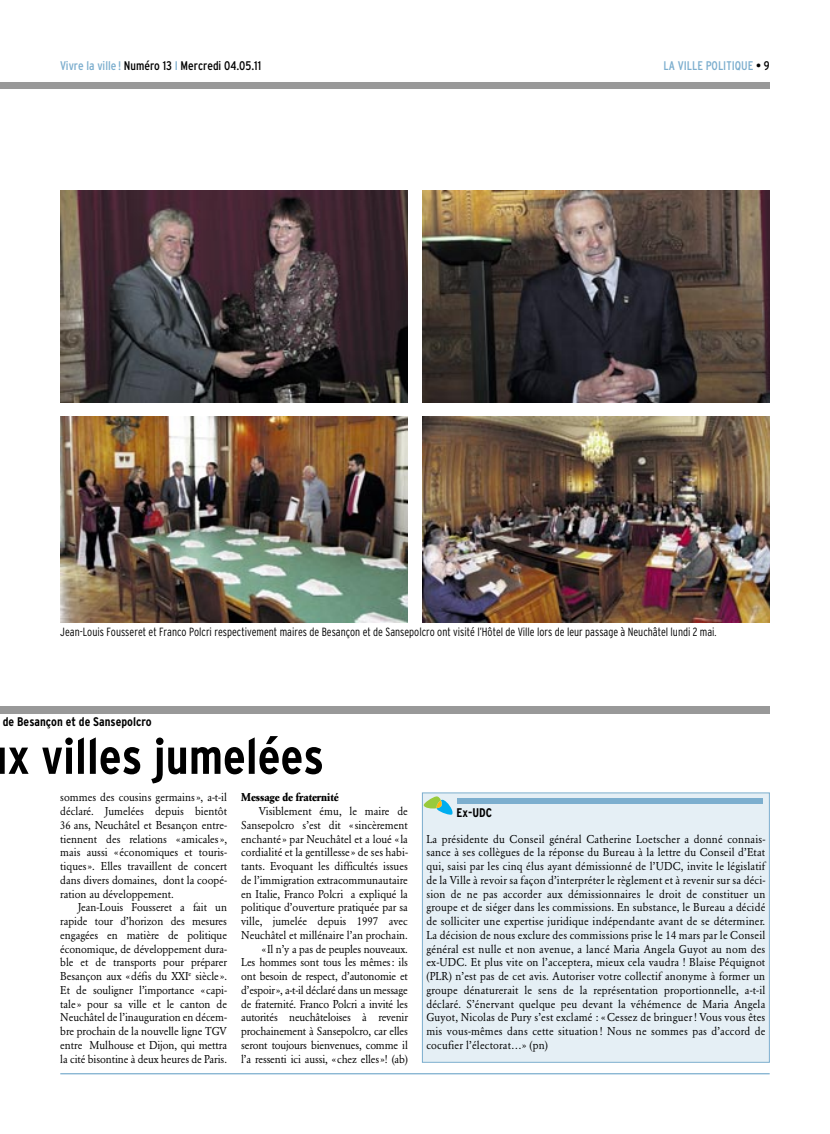
<style>
.page{position:relative;width:830px;height:1134px;background:#fff}
.page>*{position:absolute;margin:0;border:0;box-sizing:border-box;transform-origin:0 0}
.t1{font:700 condensed 50px "Interstate";color:#000}
.t2{font:condensed 12.5px "Interstate";color:#000}
.t3{font:700 condensed 12.5px "Interstate";color:#000}
.t4{font:condensed 12.5px "Interstate";color:#7caece}
.t5{font:300 condensed 11.88px "Interstate";color:#000;scale:.95 1}
.t6{font:11.25px/13.8px "Garamond BE";color:#000;text-align:justify;scale:.95 1}
.t7{font:700 11.25px "Garamond BE";color:#000;scale:.95 1}
.s1{color:#7caece}
.s2{color:#000}
</style>
<div class="page">
<hr style="left:60px;top:1073px;width:709px;height:1px;background:#7caece">
<div style="left:0;top:83px;width:769px;height:6px;background:#999"></div>
<img style="left:60px;top:191px;width:347px;height:211px">
<img style="left:60px;top:416px;width:347px;height:206px">
<img style="left:422px;top:191px;width:347px;height:211px">
<img style="left:422px;top:416px;width:347px;height:206px">
<div style="left:0;top:706px;width:769px;height:7px;background:#999"></div>
<div style="left:422px;top:793px;width:346px;height:269px;background:#e5eff5"></div>
<div style="left:422px;top:792px;width:347px;height:270px;border:1px solid #7caece"></div>
<svg style="left:423px;top:796px;width:29px;height:19px"></svg>
<div style="left:457px;top:798px;width:305px;height:6px;background:#7caece"></div>
<p class="t2" style="left:60px;top:61px;width:202px"><span class="s1">Vivre la ville !</span> Numéro 13 <span class="s1">I</span> Mercredi 04.05.11</p>
<p class="t4" style="left:663px;top:61px;width:108px">LA VILLE POLITIQUE <span class="s2">• 9</span></p>
<p class="t5" style="left:60px;top:628px;width:692px">Jean-Louis Fousseret et Franco Polcri respectivement maires de Besançon et de Sansepolcro ont visité l’Hôtel de Ville lors de leur passage à Neuchâtel lundi 2 mai.</p>
<p class="t3" style="left:3px;top:717px;width:150px">de Besançon et de Sansepolcro</p>
<h1 class="t1" style="left:7px;top:737px;width:318px">x villes jumelées</h1>
<p class="t6" style="left:60px;top:791px;width:177px">sommes des cousins germains», a-t-il déclaré. Jumelées depuis bientôt 36 ans, Neuchâtel et Besançon entre&shy;tiennent des relations «amicales», mais aussi «économiques et touris&shy;tiques». Elles travaillent de concert dans divers domaines, dont la coopé&shy;ration au développement.</p>
<p class="t6" style="left:60px;top:901px;width:177px;text-indent:18px">Jean-Louis Fousseret a fait un rapide tour d’horizon des mesures engagées en matière de politique économique, de développement dura&shy;ble et de transports pour préparer Besançon aux «défis du XXI<sup>e</sup> siècle».<br>Et de souligner l’importance «capi&shy;tale» pour sa ville et le canton de Neuchâtel de l’inauguration en décem&shy;bre prochain de la nouvelle ligne TGV entre Mulhouse et Dijon, qui mettra la cité bisontine à deux heures de Paris.</p>
<p class="t7" style="left:241px;top:793px;width:104px">Message de fraternité</p>
<p class="t6" style="left:241px;top:805px;width:177px;text-align:right">Visiblement ému, le maire de Sansepolcro s’est dit «sincèrement enchanté» par Neuchâtel et a loué «la cordialité et la gentillesse» de ses habi&shy;tants. Evoquant les difficultés issues de l’immigration extracommunautaire en Italie, Franco Polcri a expliqué la politique d’ouverture pratiquée par sa ville, jumelée depuis 1997 avec Neuchâtel et millénaire l’an prochain. «Il n’y a pas de peuples nouveaux.<br>Les hommes sont tous les mêmes: ils ont besoin de respect, d’autonomie et d’espoir», a-t-il déclaré dans un message de fraternité. Franco Polcri a invité les autorités neuchâteloises à revenir prochainement à Sansepolcro, car elles seront toujours bienvenues, comme il l’a ressenti ici aussi, «chez elles»! (ab)</p>
<p class="t3" style="left:456px;top:808px;width:37px">Ex-UDC</p>
<p class="t6" style="left:426px;top:833px;width:358px">La présidente du Conseil général Catherine Loetscher a donné connais&shy;sance à ses collègues de la réponse du Bureau à la lettre du Conseil d’Etat qui, saisi par les cinq élus ayant démissionné de l’UDC, invite le législatif de la Ville à revoir sa façon d’interpréter le règlement et à revenir sur sa déci&shy;sion de ne pas accorder aux démissionnaires le droit de constituer un groupe et de siéger dans les commissions. En substance, le Bureau a décidé de solliciter une expertise juridique indépendante avant de se déterminer.<br>La décision de nous exclure des commissions prise le 14 mars par le Conseil général est nulle et non avenue, a lancé Maria Angela Guyot au nom des ex-UDC. Et plus vite on l’acceptera, mieux cela vaudra ! Blaise Péquignot (PLR) n’est pas de cet avis. Autoriser votre collectif anonyme à former un groupe dénaturerait le sens de la représentation proportionnelle, a-t-il déclaré. S’énervant quelque peu devant la véhémence de Maria Angela Guyot, Nicolas de Pury s’est exclamé : « Cessez de bringuer ! Vous vous êtes mis vous-mêmes dans cette situation! Nous ne sommes pas d’accord de cocufier l’électorat…» (pn)</p>
</div>
